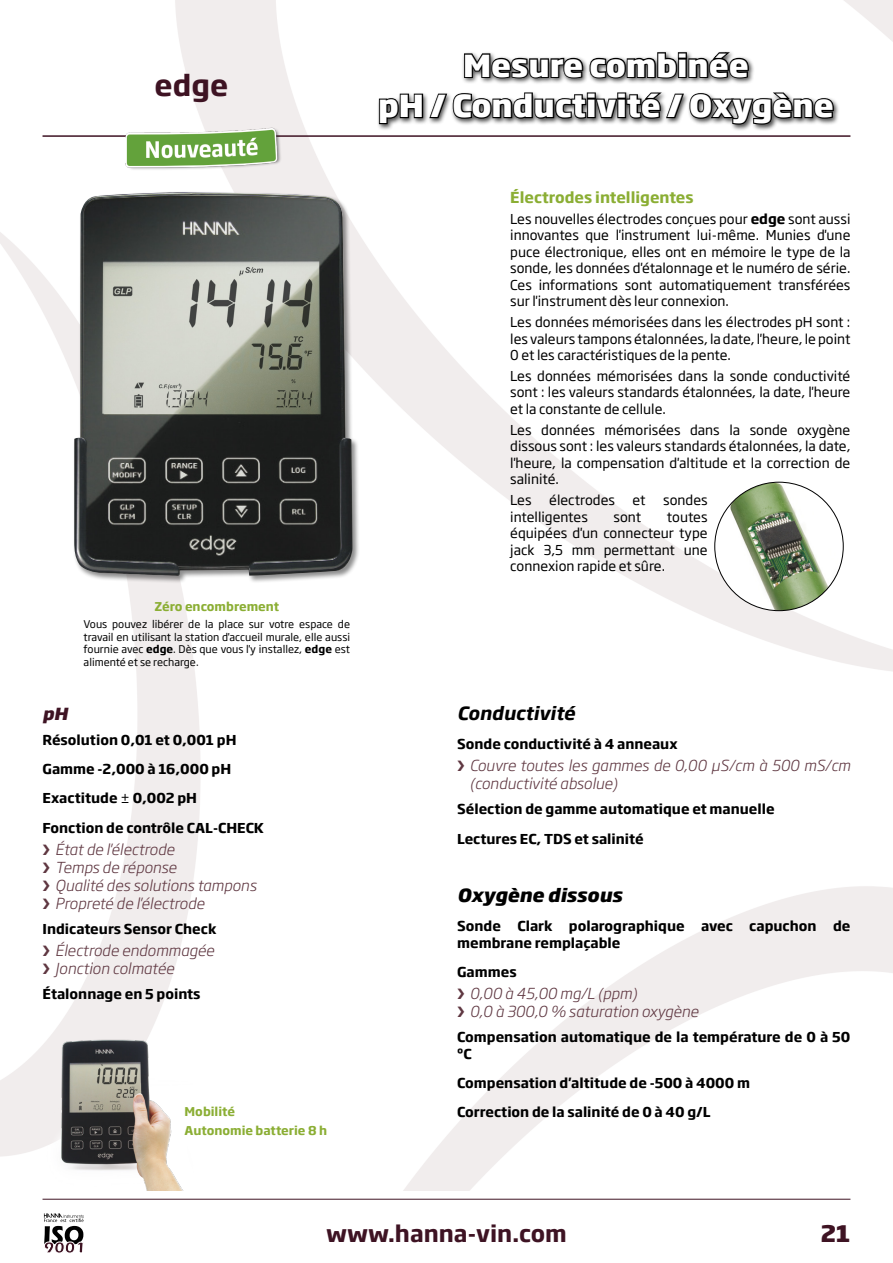
<style>
.page{position:relative;width:893px;height:1263px;background:#fff}
.page>*{position:absolute;margin:0;border:0;box-sizing:border-box;transform-origin:0 0}
.Référence_gros{font:800 30px "Soho Gothic Pro";color:#fff}
.Référence{font:700 28.5px "Soho Gothic Pro";color:#3e1323}
.t1{font:700 22.5px "Soho Gothic Pro";color:#3e1323}
.t2{font:800 22.5px "Soho Gothic Pro";color:#3e1323}
.Points_forts_titre{font:italic 800 18px "Soho Gothic Pro";color:#000}
.Points_forts_titre-2{font:italic 700 18px "Soho Gothic Pro";color:#000}
._12_bold{font:italic 800 16.5px "Soho Gothic Pro";color:#3e1323}
.t3{font:italic 300 15px/18px "Soho Gothic Pro";color:#5f3741}
._10_bold{font:700 15px "Soho Gothic Pro";color:#8bae34}
.Texte{font:13.5px/16.5px "Soho Gothic Pro";color:#000;text-align:justify}
.Points_forts_titre-3{font:700 13.5px/16.5px "Soho Gothic Pro";color:#000}
.Capture_titre{font:700 12px "Soho Gothic Pro";color:#8bae34}
.Capture_texte{font:10.5px/12.6px "Soho Gothic Pro";color:#000;text-align:justify}
.s1{font-weight:700}
.s2{font-weight:400}
</style>
<div class="page">
<img style="left:0;top:0;width:893px;height:1191px">
<hr style="left:43px;top:1199px;width:807px;height:1px;background:#3e1323">
<hr style="left:43px;top:135px;width:807px;height:2px;background:#3e1323">
<div style="left:73px;top:190px;width:287px;height:393px;background:#000;opacity:.45"></div>
<img style="left:74px;top:192px;width:279px;height:384px">
<img style="left:715px;top:482px;width:128px;height:129px;border-radius:64px">
<img style="left:43px;top:1024px;width:150px;height:167px">
<div style="left:377px;top:50px;width:463px;height:81px;background:#000;opacity:.7"></div>
<svg style="left:463px;top:50px;width:287px;height:29px"></svg>
<svg style="left:378px;top:90px;width:457px;height:36px"></svg>
<img style="left:125px;top:128px;width:157px;height:42px">
<svg style="left:44px;top:1213px;width:40px;height:40px"></svg>
<svg style="left:43px;top:844px;width:7px;height:11px"></svg>
<svg style="left:43px;top:862px;width:7px;height:11px"></svg>
<svg style="left:43px;top:880px;width:7px;height:11px"></svg>
<svg style="left:43px;top:898px;width:7px;height:11px"></svg>
<svg style="left:43px;top:946px;width:7px;height:10px"></svg>
<svg style="left:43px;top:964px;width:7px;height:10px"></svg>
<svg style="left:458px;top:761px;width:6px;height:10px"></svg>
<svg style="left:458px;top:989px;width:6px;height:10px"></svg>
<svg style="left:458px;top:1007px;width:6px;height:10px"></svg>
<p class="Référence" style="left:155px;top:63px;width:75px">edge</p>
<p class="Capture_titre" style="left:155px;top:597px;width:126px">Zéro encombrement</p>
<p class="Capture_texte" style="left:84px;top:617px;width:268px">Vous pouvez libérer de la place sur votre espace de travail en utilisant la station d'accueil murale, elle aussi fournie avec <span class="s1">edge</span>. Dès que vous l'y installez, <span class="s1">edge</span> est alimenté et se recharge.</p>
<p class="_12_bold" style="left:43px;top:700px;width:27px">pH</p>
<p class="Points_forts_titre-3" style="left:43px;top:731px;width:195px">Résolution 0,01 et 0,001 pH</p>
<p class="Points_forts_titre-3" style="left:43px;top:760px;width:190px">Gamme -2,000 à 16,000 pH</p>
<p class="Points_forts_titre-3" style="left:43px;top:789px;width:156px">Exactitude <span class="s2">±</span> 0,002 pH</p>
<p class="Points_forts_titre-3" style="left:43px;top:818px;width:223px">Fonction de contrôle CAL-CHECK</p>
<p class="t3" style="left:55px;top:839px;width:121px">État de l'électrode</p>
<p class="t3" style="left:55px;top:857px;width:123px">Temps de réponse</p>
<p class="t3" style="left:55px;top:875px;width:203px">Qualité des solutions tampons</p>
<p class="t3" style="left:55px;top:893px;width:151px">Propreté de l'électrode</p>
<p class="Points_forts_titre-3" style="left:43px;top:920px;width:176px">Indicateurs Sensor Check</p>
<p class="t3" style="left:55px;top:941px;width:161px">Électrode endommagée</p>
<p class="t3" style="left:55px;top:959px;width:120px">Jonction colmatée</p>
<p class="Points_forts_titre-3" style="left:43px;top:985px;width:160px">Étalonnage en 5 points</p>
<p class="Capture_titre" style="left:185px;top:1102px;width:52px">Mobilité</p>
<p class="Capture_titre" style="left:185px;top:1121px;width:144px">Autonomie batterie 8 h</p>
<p class="Référence_gros" style="left:463px;top:42px;width:287px">Mesure combinée</p>
<p class="Référence_gros" style="left:378px;top:82px;width:457px">pH / Conductivité / Oxygène</p>
<p class="_10_bold" style="left:510px;top:186px;width:185px">Électrodes intelligentes</p>
<p class="Texte" style="left:510px;top:210px;width:342px">Les nouvelles électrodes conçues pour <span class="s1">edge</span> sont aussi innovantes que l'instrument lui-même. Munies d'une puce électronique, elles ont en mémoire le type de la sonde, les données d'étalonnage et le numéro de série.<br>Ces informations sont automatiquement transférées sur l'instrument dès leur connexion.</p>
<p class="Texte" style="left:510px;top:313px;width:342px">Les données mémorisées dans les électrodes pH sont : les valeurs tampons étalonnées, la date, l'heure, le point 0 et les caractéristiques de la pente.</p>
<p class="Texte" style="left:510px;top:367px;width:342px">Les données mémorisées dans la sonde conductivité sont : les valeurs standards étalonnées, la date, l'heure et la constante de cellule.</p>
<p class="Texte" style="left:510px;top:421px;width:342px">Les données mémorisées dans la sonde oxygène dissous sont : les valeurs standards étalonnées, la date, l'heure, la compensation d'altitude et la correction de salinité.</p>
<p class="Texte" style="left:510px;top:491px;width:23px">Les</p>
<p class="Texte" style="left:549px;top:491px;width:67px">électrodes</p>
<p class="Texte" style="left:633px;top:491px;width:14px">et</p>
<p class="Texte" style="left:663px;top:491px;width:46px">sondes</p>
<p class="Texte" style="left:510px;top:507px;width:79px">intelligentes</p>
<p class="Texte" style="left:614px;top:507px;width:29px">sont</p>
<p class="Texte" style="left:510px;top:507px;width:199px;text-indent:157px">toutes équipées d'un connecteur type jack 3,5 mm permettant une connexion rapide et sûre.</p>
<p class="Points_forts_titre-2" style="left:457px;top:699px;width:119px">Conductivité</p>
<p class="Points_forts_titre-3" style="left:457px;top:735px;width:222px">Sonde conductivité à 4 anneaux</p>
<p class="t3" style="left:470px;top:756px;width:382px">Couvre toutes les gammes de 0,00 μS/cm à 500 mS/cm (conductivité absolue)</p>
<p class="Points_forts_titre-3" style="left:457px;top:800px;width:319px">Sélection de gamme automatique et manuelle</p>
<p class="Points_forts_titre-3" style="left:457px;top:829px;width:188px">Lectures EC, TDS et salinité</p>
<p class="Points_forts_titre" style="left:457px;top:881px;width:167px">Oxygène dissous</p>
<p class="Points_forts_titre-3" style="left:457px;top:917px;width:395px">Sonde Clark polarographique avec capuchon de membrane remplaçable</p>
<p class="Points_forts_titre-3" style="left:457px;top:963px;width:61px">Gammes</p>
<p class="t3" style="left:470px;top:984px;width:169px">0,00 à 45,00 mg/L (ppm)</p>
<p class="t3" style="left:470px;top:1002px;width:230px">0,0 à 300,0 % saturation oxygène</p>
<p class="Points_forts_titre-3" style="left:457px;top:1028px;width:395px">Compensation automatique de la température de 0 à 50 ºC</p>
<p class="Points_forts_titre-3" style="left:457px;top:1074px;width:294px">Compensation d'altitude de -500 à 4000 m</p>
<p class="Points_forts_titre-3" style="left:457px;top:1103px;width:255px">Correction de la salinité de 0 à 40 g/L</p>
<h3 class="t1" style="left:326px;top:1216px;width:242px">www.hanna-vin.com</h3>
<h3 class="t2" style="left:821px;top:1216px;width:31px">21</h3>
</div>
